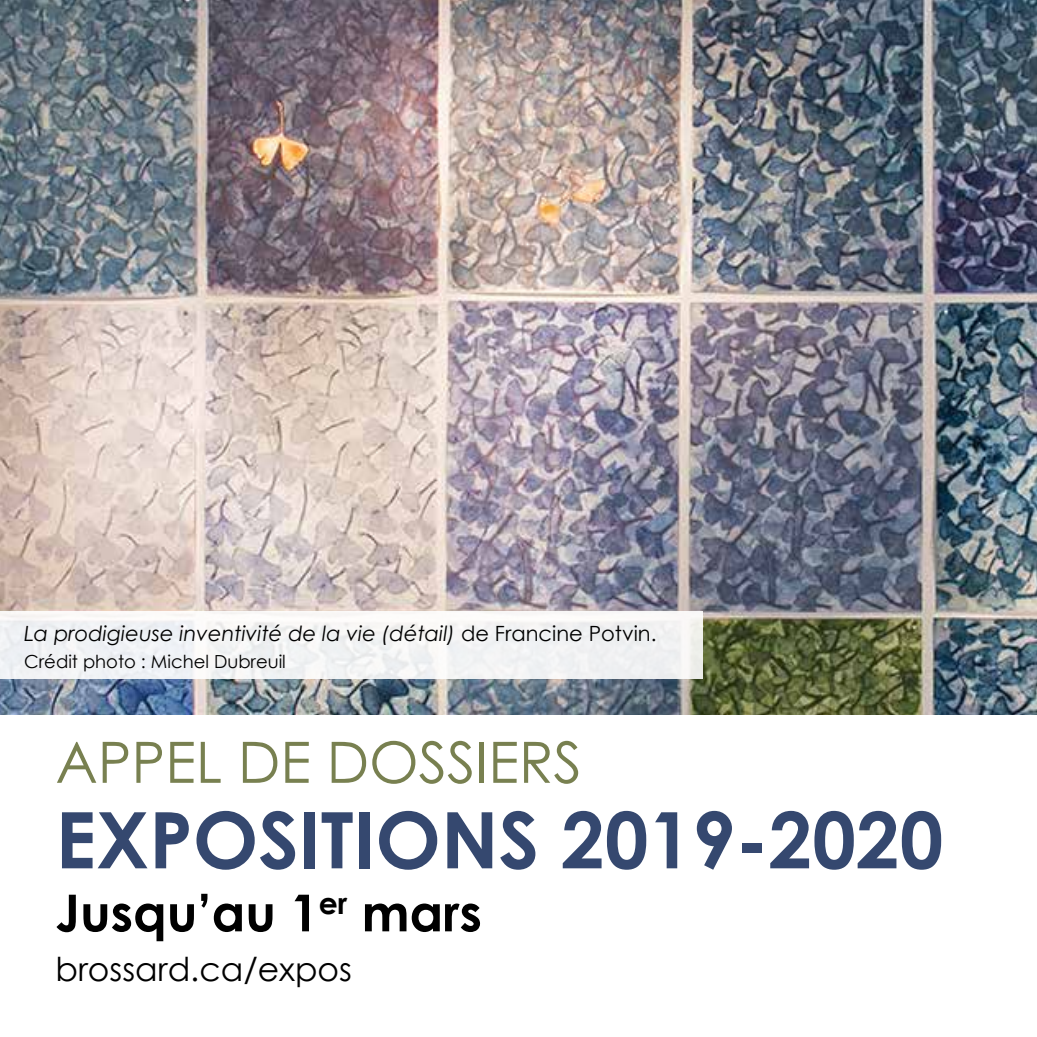
<style>
.page{position:relative;width:1037px;height:1037px;background:#fff}
.page>*{position:absolute;margin:0;border:0;box-sizing:border-box;transform-origin:0 0}
.t1{font:700 78px "Century Gothic";color:#35486f}
.t2{font:57px "Century Gothic";color:#788050}
.t3{font:700 51px "Century Gothic";color:#000}
.t4{font:33px "Century Gothic";color:#000}
.t5{font:italic 21px "Century Gothic";color:#000}
.t6{font:18px "Century Gothic";color:#000}
.s1{font-style:normal}
</style>
<div class="page">
<img style="left:0;top:0;width:1037px;height:714px">
<div style="left:0;top:611px;width:703px;height:68px;background:#f2f3f5"></div>
<p class="t5" style="left:24px;top:620px;width:634px">La prodigieuse inventivité de la vie (détail) <span class="s1">de Francine Potvin.</span></p>
<p class="t6" style="left:24px;top:650px;width:263px">Crédit photo : Michel Dubreuil</p>
<h2 class="t2" style="left:56px;top:727px;width:528px">APPEL DE DOSSIERS</h2>
<h1 class="t1" style="left:56px;top:791px;width:889px">EXPOSITIONS 2019-2020</h1>
<h3 class="t3" style="left:56px;top:881px;width:428px">Jusqu’au 1<sup>er</sup> mars</h3>
<h3 class="t4" style="left:56px;top:949px;width:298px">brossard.ca/expos</h3>
</div>
